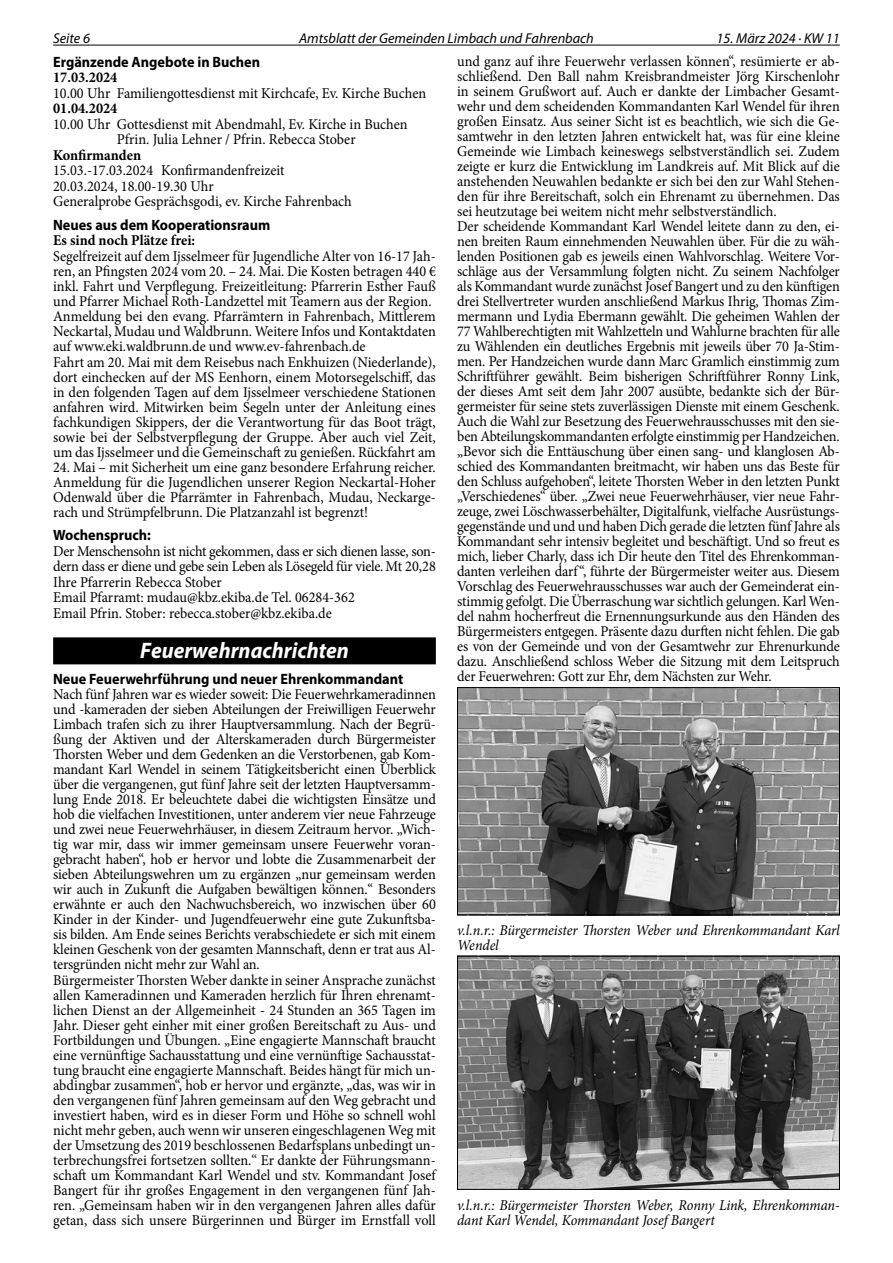
<style>
.page{position:relative;width:893px;height:1263px;background:#fff}
.page>*{position:absolute;margin:0;border:0;box-sizing:border-box;transform-origin:0 0}
.t1{font:italic 700 22.5px "Myriad Pro";color:#fff;scale:.95 1}
.t2{font:15px/15px "Minion Pro";letter-spacing:-.01em;color:#000;scale:.95 1}
.t3{font:italic 15px/15px "Minion Pro";letter-spacing:-.01em;color:#000;scale:.95 1}
.t4{font:700 15px "Myriad Pro";color:#000;scale:.95 1}
.t5{font:700 15px "Minion Pro";color:#000;scale:.95 1}
.t6{font:italic 14.25px "Myriad Pro";color:#000}
</style>
<div class="page">
<hr style="left:53px;top:45px;width:787px;height:1px;background:#000">
<div style="left:53px;top:637px;width:383px;height:27px;background:#000"></div>
<img style="left:459px;top:689px;width:379px;height:224px">
<div style="left:457px;top:687px;width:383px;height:228px;border:1px solid #000"></div>
<img style="left:459px;top:958px;width:379px;height:230px">
<div style="left:457px;top:956px;width:383px;height:234px;border:1px solid #000"></div>
<p class="t6" style="left:53px;top:29px;width:38px">Seite 6</p>
<p class="t6" style="left:299px;top:29px;width:296px">Amtsblatt der Gemeinden Limbach und Fahrenbach</p>
<p class="t6" style="left:717px;top:29px;width:125px">15. März 2024 · KW 11</p>
<p class="t4" style="left:53px;top:52px;width:219px">Ergänzende Angebote in Buchen</p>
<p class="t5" style="left:53px;top:67px;width:69px">17.03.2024</p>
<p class="t2" style="left:53px;top:85px;width:394px">10.00 Uhr Familiengottesdienst mit Kirchcafe, Ev. Kirche Buchen</p>
<p class="t5" style="left:53px;top:98px;width:69px">01.04.2024</p>
<p class="t2" style="left:117px;top:116px;width:307px;line-height:15.6px;text-indent:-64px">10.00 Uhr Gottesdienst mit Abendmahl, Ev. Kirche in Buchen<br>Pfrin. Julia Lehner / Pfrin. Rebecca Stober</p>
<p class="t5" style="left:53px;top:144px;width:94px">Konfirmanden</p>
<p class="t2" style="left:53px;top:163px;width:316px;line-height:15.6px">15.03.-17.03.2024 Konfirmandenfreizeit<br>20.03.2024, 18.00-19.30 Uhr<br>Generalprobe Gesprächsgodi, ev. Kirche Fahrenbach</p>
<p class="t4" style="left:53px;top:215px;width:230px">Neues aus dem Kooperationsraum</p>
<p class="t5" style="left:53px;top:230px;width:151px">Es sind noch Plätze frei:</p>
<p class="t2" style="left:53px;top:249px;width:404px">Segelfreizeit auf dem Ijsselmeer für Jugendliche Alter von 16-17 Jah&shy;ren, an Pfingsten 2024 vom 20. – 24. Mai. Die Kosten betragen 440 € inkl. Fahrt und Verpflegung. Freizeitleitung: Pfarrerin Esther Fauß und Pfarrer Michael Roth-Landzettel mit Teamern aus der Region.<br>Anmeldung bei den evang. Pfarrämtern in Fahrenbach, Mittlerem Neckartal, Mudau und Waldbrunn. Weitere Infos und Kontaktdaten auf www.eki.waldbrunn.de und www.ev-fahrenbach.de<br>Fahrt am 20. Mai mit dem Reisebus nach Enkhuizen (Niederlande), dort einchecken auf der MS Eenhorn, einem Motorsegelschiff, das in den folgenden Tagen auf dem Ijsselmeer verschiedene Stationen anfahren wird. Mitwirken beim Segeln unter der Anleitung eines fachkundigen Skippers, der die Verantwortung für das Boot trägt, sowie bei der Selbstverpflegung der Gruppe. Aber auch viel Zeit, um das Ijsselmeer und die Gemeinschaft zu genießen. Rückfahrt am</p>
<p class="t2" style="left:53px;top:460px;width:404px;text-align:justify">24. Mai – mit Sicherheit um eine ganz besondere Erfahrung reicher.<br>Anmeldung für die Jugendlichen unserer Region Neckartal-Hoher Odenwald über die Pfarrämter in Fahrenbach, Mudau, Neckarge&shy;rach und Strümpfelbrunn. Die Platzanzahl ist begrenzt!</p>
<p class="t4" style="left:53px;top:526px;width:104px">Wochenspruch:</p>
<p class="t2" style="left:53px;top:544px;width:404px;line-height:15.5px">Der Menschensohn ist nicht gekommen, dass er sich dienen lasse, son&shy;dern dass er diene und gebe sein Leben als Lösegeld für viele. Mt 20,28<br>Ihre Pfarrerin Rebecca Stober<br>Email Pfarramt: mudau@kbz.ekiba.de Tel. 06284-362<br>Email Pfrin. Stober: rebecca.stober@kbz.ekiba.de</p>
<h1 class="t1" style="left:140px;top:636px;width:221px">Feuerwehrnachrichten</h1>
<p class="t4" style="left:53px;top:669px;width:370px">Neue Feuerwehrführung und neuer Ehrenkommandant</p>
<p class="t2" style="left:53px;top:687px;width:404px">Nach fünf Jahren war es wieder soweit: Die Feuerwehrkameradinnen und -kameraden der sieben Abteilungen der Freiwilligen Feuerwehr Limbach trafen sich zu ihrer Hauptversammlung. Nach der Begrü&shy;ßung der Aktiven und der Alterskameraden durch Bürgermeister Thorsten Weber und dem Gedenken an die Verstorbenen, gab Kom&shy;mandant Karl Wendel in seinem Tätigkeitsbericht einen Überblick über die vergangenen, gut fünf Jahre seit der letzten Hauptversamm&shy;lung Ende 2018. Er beleuchtete dabei die wichtigsten Einsätze und hob die vielfachen Investitionen, unter anderem vier neue Fahrzeuge und zwei neue Feuerwehrhäuser, in diesem Zeitraum hervor. „Wich&shy;tig war mir, dass wir immer gemeinsam unsere Feuerwehr voran&shy;gebracht haben“, hob er hervor und lobte die Zusammenarbeit der sieben Abteilungswehren um zu ergänzen „nur gemeinsam werden wir auch in Zukunft die Aufgaben bewältigen können.“ Besonders erwähnte er auch den Nachwuchsbereich, wo inzwischen über 60<br>Kinder in der Kinder- und Jugendfeuerwehr eine gute Zukunftsba&shy;sis bilden. Am Ende seines Berichts verabschiedete er sich mit einem kleinen Geschenk von der gesamten Mannschaft, denn er trat aus Al&shy;tersgründen nicht mehr zur Wahl an.<br>Bürgermeister Thorsten Weber dankte in seiner Ansprache zunächst allen Kameradinnen und Kameraden herzlich für Ihren ehrenamt&shy;lichen Dienst an der Allgemeinheit - 24 Stunden an 365 Tagen im Jahr. Dieser geht einher mit einer großen Bereitschaft zu Aus- und Fortbildungen und Übungen. „Eine engagierte Mannschaft braucht eine vernünftige Sachausstattung und eine vernünftige Sachausstat&shy;tung braucht eine engagierte Mannschaft. Beides hängt für mich un&shy;abdingbar zusammen“, hob er hervor und ergänzte, „das, was wir in den vergangenen fünf Jahren gemeinsam auf den Weg gebracht und investiert haben, wird es in dieser Form und Höhe so schnell wohl nicht mehr geben, auch wenn wir unseren eingeschlagenen Weg mit der Umsetzung des 2019 beschlossenen Bedarfsplans unbedingt un&shy;terbrechungsfrei fortsetzen sollten.“ Er dankte der Führungsmann&shy;schaft um Kommandant Karl Wendel und stv. Kommandant Josef Bangert für ihr großes Engagement in den vergangenen fünf Jah&shy;ren. „Gemeinsam haben wir in den vergangenen Jahren alles dafür getan, dass sich unsere Bürgerinnen und Bürger im Ernstfall voll</p>
<p class="t2" style="left:457px;top:54px;width:404px">und ganz auf ihre Feuerwehr verlassen können“, resümierte er ab&shy;schließend. Den Ball nahm Kreisbrandmeister Jörg Kirschenlohr in seinem Grußwort auf. Auch er dankte der Limbacher Gesamt&shy;wehr und dem scheidenden Kommandanten Karl Wendel für ihren großen Einsatz. Aus seiner Sicht ist es beachtlich, wie sich die Ge&shy;samtwehr in den letzten Jahren entwickelt hat, was für eine kleine Gemeinde wie Limbach keineswegs selbstverständlich sei. Zudem zeigte er kurz die Entwicklung im Landkreis auf. Mit Blick auf die anstehenden Neuwahlen bedankte er sich bei den zur Wahl Stehen&shy;den für ihre Bereitschaft, solch ein Ehrenamt zu übernehmen. Das sei heutzutage bei weitem nicht mehr selbstverständlich.<br>Der scheidende Kommandant Karl Wendel leitete dann zu den, ei&shy;nen breiten Raum einnehmenden Neuwahlen über. Für die zu wäh&shy;lenden Positionen gab es jeweils einen Wahlvorschlag. Weitere Vor&shy;schläge aus der Versammlung folgten nicht. Zu seinem Nachfolger als Kommandant wurde zunächst Josef Bangert und zu den künftigen drei Stellvertreter wurden anschließend Markus Ihrig, Thomas Zim&shy;mermann und Lydia Ebermann gewählt. Die geheimen Wahlen der 77 Wahlberechtigten mit Wahlzetteln und Wahlurne brachten für alle zu Wählenden ein deutliches Ergebnis mit jeweils über 70 Ja-Stim&shy;men. Per Handzeichen wurde dann Marc Gramlich einstimmig zum Schriftführer gewählt. Beim bisherigen Schriftführer Ronny Link, der dieses Amt seit dem Jahr 2007 ausübte, bedankte sich der Bür&shy;germeister für seine stets zuverlässigen Dienste mit einem Geschenk.<br>Auch die Wahl zur Besetzung des Feuerwehrausschusses mit den sie&shy;ben Abteilungskommandanten erfolgte einstimmig per Handzeichen. „Bevor sich die Enttäuschung über einen sang- und klanglosen Ab&shy;schied des Kommandanten breitmacht, wir haben uns das Beste für den Schluss aufgehoben“, leitete Thorsten Weber in den letzten Punkt „Verschiedenes“ über. „Zwei neue Feuerwehrhäuser, vier neue Fahr&shy;zeuge, zwei Löschwasserbehälter, Digitalfunk, vielfache Ausrüstungs&shy;gegenstände und und und haben Dich gerade die letzten fünf Jahre als Kommandant sehr intensiv begleitet und beschäftigt. Und so freut es mich, lieber Charly, dass ich Dir heute den Titel des Ehrenkomman&shy;danten verleihen darf “, führte der Bürgermeister weiter aus. Diesem Vorschlag des Feuerwehrausschusses war auch der Gemeinderat ein&shy;stimmig gefolgt. Die Überraschung war sichtlich gelungen. Karl Wen&shy;del nahm hocherfreut die Ernennungsurkunde aus den Händen des Bürgermeisters entgegen. Präsente dazu durften nicht fehlen. Die gab es von der Gemeinde und von der Gesamtwehr zur Ehrenurkunde dazu. Anschließend schloss Weber die Sitzung mit dem Leitspruch der Feuerwehren: Gott zur Ehr, dem Nächsten zur Wehr.</p>
<p class="t3" style="left:457px;top:923px;width:404px">v.l.n.r.: Bürgermeister Thorsten Weber und Ehrenkommandant Karl<br>Wendel</p>
<p class="t3" style="left:457px;top:1197px;width:404px">v.l.n.r.: Bürgermeister Thorsten Weber, Ronny Link, Ehrenkomman&shy;dant Karl Wendel, Kommandant Josef Bangert</p>
</div>
